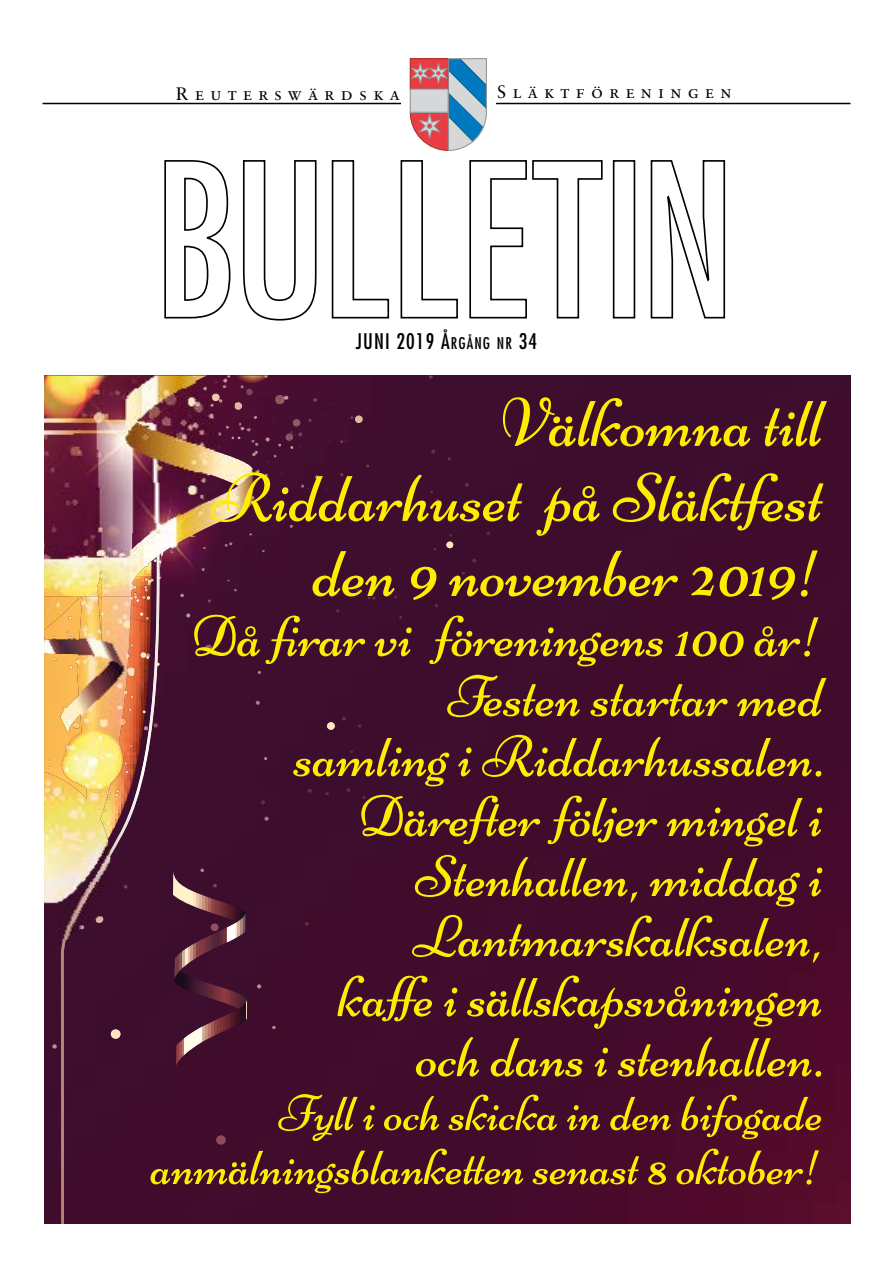
<style>
.page{position:relative;width:893px;height:1263px;background:#fff}
.page>*{position:absolute;margin:0;border:0;box-sizing:border-box;transform-origin:0 0}
.t1{font:69px/75px "Niconne";color:#ffed00;text-align:right}
.t2{font:58.5px/60px "Niconne";color:#ffed00;text-align:right}
.t3{font:51px/54px "Niconne";color:#ffed00;text-align:right}
.t4{font:condensed 21px "Futura";letter-spacing:.05em;color:#000}
.t5{font:18px "Sabon Roman SC";letter-spacing:.35em;color:#000}
.s1{font-size:15.75px}
</style>
<div class="page">
<hr style="left:43px;top:103px;width:807px;height:1px;background:#000">
<div style="left:401px;top:36px;width:95px;height:127px;background:#fff"></div>
<svg style="left:409px;top:58px;width:78px;height:93px;background:#a899aa"></svg>
<svg style="left:164px;top:160px;width:562px;height:161px"></svg>
<img style="left:145px;top:375px;width:705px;height:849px">
<img style="left:61px;top:624px;width:98px;height:600px">
<svg style="left:44px;top:1035px;width:1px;height:29px"></svg>
<img style="left:175px;top:971px;width:72px;height:38px">
<img style="left:173px;top:872px;width:73px;height:53px">
<img style="left:175px;top:913px;width:71px;height:66px">
<img style="left:227px;top:923px;width:9px;height:19px">
<img style="left:176px;top:999px;width:71px;height:67px">
<img style="left:184px;top:1026px;width:18px;height:29px">
<div style="left:151px;top:596px;width:108px;height:28px;background:#400e2e"></div>
<img style="left:135px;top:611px;width:16px;height:12px">
<svg style="left:156px;top:611px;width:3px;height:13px"></svg>
<img style="left:135px;top:596px;width:111px;height:15px">
<img style="left:135px;top:596px;width:16px;height:14px">
<img style="left:156px;top:596px;width:4px;height:15px">
<svg style="left:215px;top:1135px;width:11px;height:10px"></svg>
<svg style="left:210px;top:923px;width:9px;height:8px"></svg>
<svg style="left:205px;top:645px;width:8px;height:6px"></svg>
<svg style="left:111px;top:1029px;width:10px;height:10px"></svg>
<svg style="left:327px;top:722px;width:8px;height:8px"></svg>
<svg style="left:272px;top:1026px;width:4px;height:3px"></svg>
<svg style="left:186px;top:613px;width:5px;height:4px"></svg>
<svg style="left:140px;top:612px;width:9px;height:8px"></svg>
<svg style="left:135px;top:596px;width:15px;height:6px"></svg>
<svg style="left:257px;top:984px;width:4px;height:4px"></svg>
<svg style="left:200px;top:868px;width:4px;height:4px"></svg>
<svg style="left:140px;top:652px;width:20px;height:14px"></svg>
<svg style="left:278px;top:633px;width:4px;height:4px"></svg>
<svg style="left:264px;top:817px;width:5px;height:4px"></svg>
<svg style="left:257px;top:671px;width:4px;height:3px"></svg>
<svg style="left:255px;top:701px;width:5px;height:4px"></svg>
<svg style="left:346px;top:788px;width:5px;height:4px"></svg>
<svg style="left:362px;top:796px;width:4px;height:3px"></svg>
<svg style="left:394px;top:596px;width:4px;height:3px"></svg>
<svg style="left:304px;top:922px;width:5px;height:4px"></svg>
<svg style="left:434px;top:604px;width:4px;height:3px"></svg>
<svg style="left:356px;top:589px;width:5px;height:4px"></svg>
<svg style="left:261px;top:800px;width:4px;height:4px"></svg>
<svg style="left:346px;top:590px;width:4px;height:3px"></svg>
<svg style="left:307px;top:789px;width:5px;height:4px"></svg>
<svg style="left:325px;top:792px;width:4px;height:3px"></svg>
<svg style="left:367px;top:596px;width:9px;height:4px"></svg>
<svg style="left:336px;top:609px;width:4px;height:4px"></svg>
<svg style="left:485px;top:515px;width:4px;height:4px"></svg>
<svg style="left:486px;top:532px;width:4px;height:3px"></svg>
<svg style="left:446px;top:534px;width:8px;height:14px"></svg>
<svg style="left:472px;top:558px;width:4px;height:5px"></svg>
<svg style="left:461px;top:572px;width:4px;height:3px"></svg>
<svg style="left:431px;top:449px;width:5px;height:4px"></svg>
<svg style="left:447px;top:457px;width:4px;height:3px"></svg>
<svg style="left:430px;top:491px;width:10px;height:12px"></svg>
<svg style="left:465px;top:483px;width:4px;height:4px"></svg>
<svg style="left:471px;top:499px;width:4px;height:3px"></svg>
<svg style="left:435px;top:511px;width:6px;height:8px"></svg>
<svg style="left:341px;top:717px;width:5px;height:4px"></svg>
<svg style="left:358px;top:724px;width:4px;height:4px"></svg>
<svg style="left:350px;top:415px;width:13px;height:8px"></svg>
<svg style="left:429px;top:375px;width:4px;height:4px"></svg>
<svg style="left:52px;top:1044px;width:5px;height:4px"></svg>
<svg style="left:213px;top:884px;width:4px;height:3px"></svg>
<svg style="left:144px;top:723px;width:14px;height:7px"></svg>
<img style="left:44px;top:375px;width:225px;height:221px">
<img style="left:44px;top:596px;width:91px;height:354px">
<p class="t5" style="left:176px;top:83px;width:225px">Reuterswärdska</p>
<p class="t5" style="left:497px;top:81px;width:236px">Släktföreningen</p>
<p class="t4" style="left:356px;top:329px;width:183px">JUNI 2019 Å<span class="s1">RGÅNG NR</span> 34</p>
<p class="t1" style="left:211px;top:386px;width:613px">Välkomna till<br>Riddarhuset på Släktfest den 9 november 2019!</p>
<p class="t2" style="left:191px;top:607px;width:633px">Då firar vi föreningens 100 år!<br>Festen startar med<br>samling i Riddarhussalen.<br>Därefter följer mingel i<br>Stenhallen, middag i<br>Lantmarskalksalen,<br>kaffe i sällskapsvåningen<br>och dans i stenhallen.</p>
<p class="t3" style="left:151px;top:1086px;width:674px">Fyll i och skicka in den bifogade anmälningsblanketten senast 8 oktober!</p>
</div>
